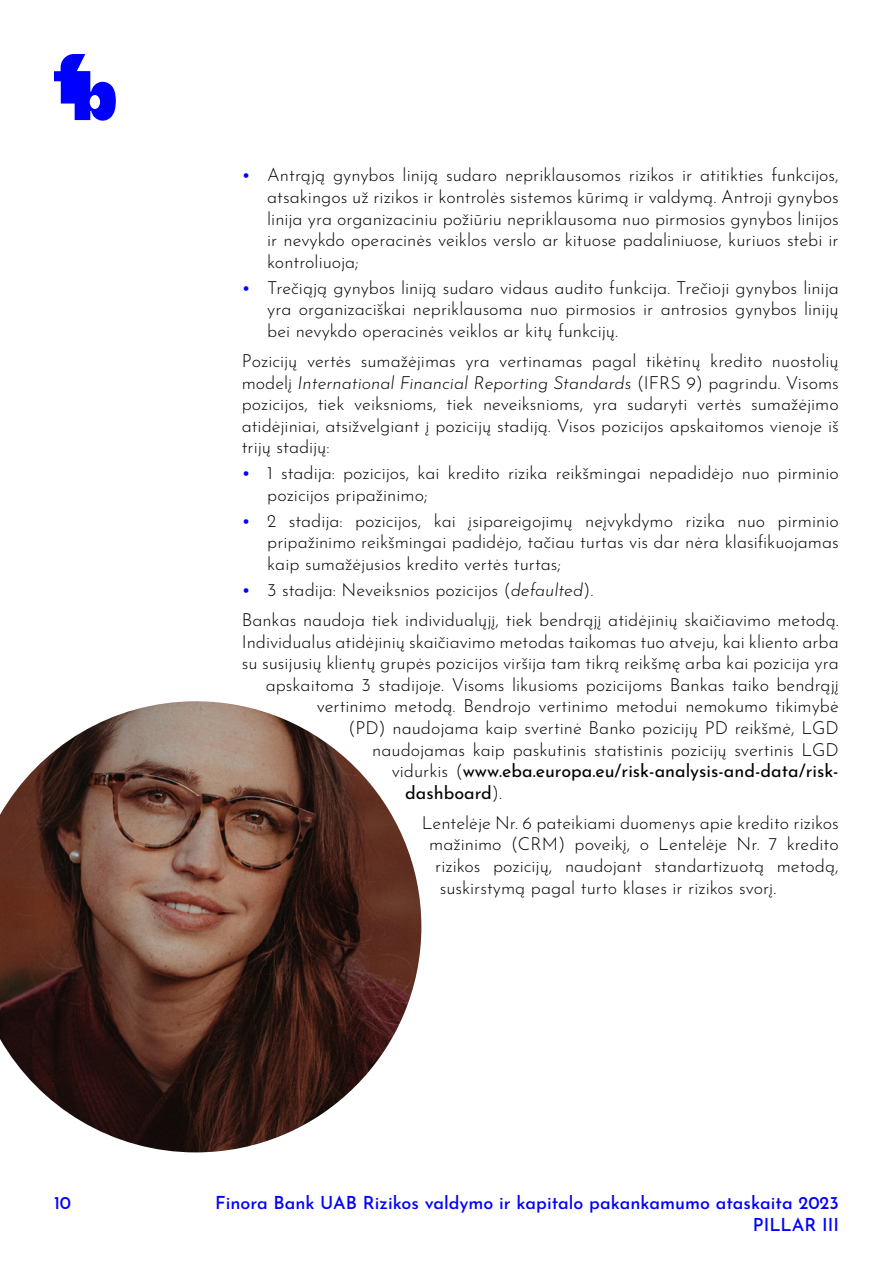
<style>
.page{position:relative;width:893px;height:1263px;background:#fff}
.page>*{position:absolute;margin:0;border:0;box-sizing:border-box;transform-origin:0 0}
.t1{font:300 18px/21.6px "Josefin Sans";color:#000;text-align:justify}
.t2{font:500 18px/21.6px "Josefin Sans";color:#0000fd;text-align:right}
.t3{font:18px "Josefin Sans";color:#000}
.s1{font-weight:400;color:#0000fd}
.s2{font-style:italic}
.s3{font-weight:300}
</style>
<div class="page">
<svg style="left:54px;top:54px;width:62px;height:67px"></svg>
<img style="left:0;top:701px;width:421px;height:451px">
<p class="t1" style="left:267px;top:163px;width:573px;text-indent:-26px"><span class="s1">•</span> Antrąją gynybos liniją sudaro nepriklausomos rizikos ir atitikties funkcijos, atsakingos už rizikos ir kontrolės sistemos kūrimą ir valdymą. Antroji gynybos linija yra organizaciniu požiūriu nepriklausoma nuo pirmosios gynybos linijos ir nevykdo operacinės veiklos verslo ar kituose padaliniuose, kuriuos stebi ir kontroliuoja;</p>
<p class="t1" style="left:267px;top:275px;width:573px;text-indent:-26px"><span class="s1">•</span> Trečiąją gynybos liniją sudaro vidaus audito funkcija. Trečioji gynybos linija yra organizaciškai nepriklausoma nuo pirmosios ir antrosios gynybos linijų bei nevykdo operacinės veiklos ar kitų funkcijų.</p>
<p class="t1" style="left:242px;top:348px;width:599px">Pozicijų vertės sumažėjimas yra vertinamas pagal tikėtinų kredito nuostolių modelį <span class="s2">International Financial Reporting Standards</span> (IFRS 9) pagrindu. Visoms pozicijos, tiek veiksnioms, tiek neveiksnioms, yra sudaryti vertės sumažėjimo atidėjiniai, atsižvelgiant į pozicijų stadiją. Visos pozicijos apskaitomos vienoje iš trijų stadijų:</p>
<p class="t1" style="left:267px;top:461px;width:573px;text-indent:-26px"><span class="s1">•</span> 1 stadija: pozicijos, kai kredito rizika reikšmingai nepadidėjo nuo pirminio pozicijos pripažinimo;</p>
<p class="t1" style="left:267px;top:508px;width:573px;text-indent:-26px"><span class="s1">•</span> 2 stadija: pozicijos, kai įsipareigojimų neįvykdymo rizika nuo pirminio pripažinimo reikšmingai padidėjo, tačiau turtas vis dar nėra klasifikuojamas kaip sumažėjusios kredito vertės turtas;</p>
<p class="t1" style="left:242px;top:573px;width:599px;line-height:30.2px"><span class="s1">•</span> 3 stadija: Neveiksnios pozicijos (<span class="s2">defaulted</span>).<br>Bankas naudoja tiek individualųjį, tiek bendrąjį atidėjinių skaičiavimo metodą.</p>
<p class="t1" style="left:242px;top:629px;width:599px">Individualus atidėjinių skaičiavimo metodas taikomas tuo atveju, kai kliento arba</p>
<p class="t1" style="left:242px;top:650px;width:599px">su susijusių klientų grupės pozicijos viršija tam tikrą reikšmę arba kai pozicija yra</p>
<p class="t1" style="left:266px;top:672px;width:575px">apskaitoma 3 stadijoje. Visoms likusioms pozicijoms Bankas taiko bendrąjį</p>
<p class="t1" style="left:317px;top:694px;width:523px">vertinimo metodą. Bendrojo vertinimo metodui nemokumo tikimybė</p>
<p class="t1" style="left:348px;top:715px;width:492px">(PD) naudojama kaip svertinė Banko pozicijų PD reikšmė, LGD</p>
<p class="t1" style="left:372px;top:737px;width:468px">naudojamas kaip paskutinis statistinis pozicijų svertinis LGD</p>
<p class="t3" style="left:392px;top:757px;width:449px"><span class="s3">vidurkis (</span>www.eba.europa.eu/risk-analysis-and-data/risk-</p>
<p class="t3" style="left:405px;top:779px;width:98px">dashboard<span class="s3">).</span></p>
<p class="t1" style="left:422px;top:810px;width:419px">Lentelėje Nr. 6 pateikiami duomenys apie kredito rizikos</p>
<p class="t1" style="left:429px;top:832px;width:411px">mažinimo (CRM) poveikį, o Lentelėje Nr. 7 kredito</p>
<p class="t1" style="left:435px;top:853px;width:405px">rizikos pozicijų, naudojant standartizuotą metodą,</p>
<p class="t1" style="left:440px;top:875px;width:338px">suskirstymą pagal turto klases ir rizikos svorį.</p>
<p class="t2" style="left:54px;top:1190px;width:19px">10</p>
<p class="t2" style="left:215px;top:1190px;width:625px">Finora Bank UAB Rizikos valdymo ir kapitalo pakankamumo ataskaita 2023<br>PILLAR III</p>
</div>
